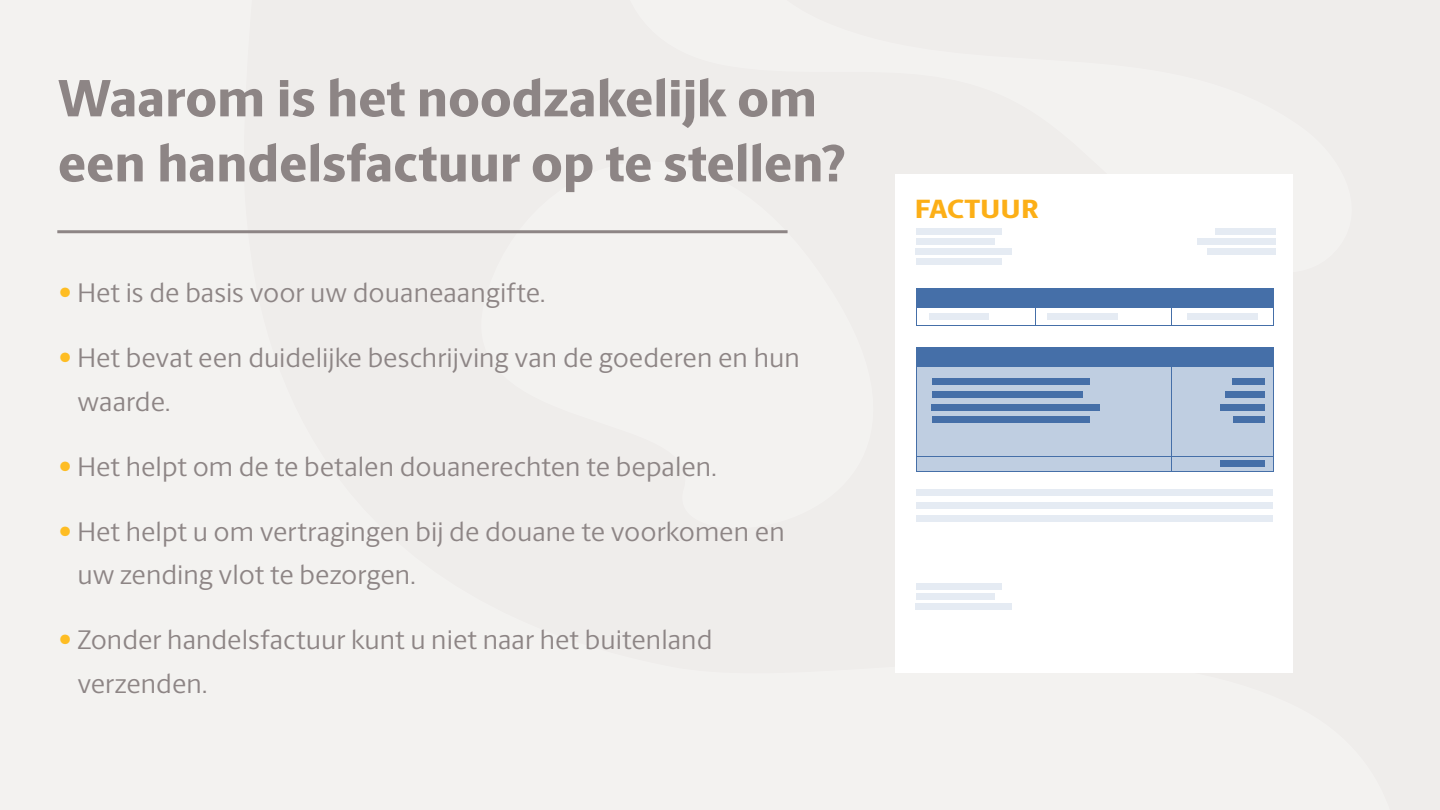
<style>
.page{position:relative;width:1440px;height:810px;background:#f3f2f0}
.page>*{position:absolute;margin:0;border:0;box-sizing:border-box;transform-origin:0 0}
.Large_Header{font:800 52.65px/65.1px "UPS Berlingske Sans";letter-spacing:-.005em;color:#8d8585}
.t1{font:900 28.05px "Arial";color:#faaf18}
.Large_Header-2{font:27px/43.5px "UPS Berlingske Sans";color:#8d8585}
.Large_Header-3{font:800 26.55px "UPS Berlingske Sans";letter-spacing:-.005em;color:#fcaf17;scale:1.08 1}
.s1{color:#febd23}
</style>
<div class="page">
<div style="left:895px;top:174px;width:398px;height:499px;background:#fff"></div>
<div style="left:916px;top:288px;width:357px;height:20px;background:#456fa8"></div>
<div style="left:916px;top:228px;width:85px;height:7px;background:#e5ebf3"></div>
<div style="left:916px;top:489px;width:356px;height:7px;background:#e5ebf3"></div>
<div style="left:916px;top:502px;width:356px;height:7px;background:#e5ebf3"></div>
<div style="left:916px;top:515px;width:356px;height:6px;background:#e5ebf3"></div>
<div style="left:916px;top:238px;width:78px;height:7px;background:#e5ebf3"></div>
<div style="left:916px;top:248px;width:96px;height:7px;background:#e5ebf3"></div>
<div style="left:916px;top:583px;width:85px;height:7px;background:#e5ebf3"></div>
<div style="left:916px;top:593px;width:78px;height:7px;background:#e5ebf3"></div>
<div style="left:916px;top:347px;width:357px;height:124px;background:#bfcee1"></div>
<div style="left:916px;top:603px;width:96px;height:7px;background:#e5ebf3"></div>
<div style="left:1215px;top:228px;width:60px;height:7px;background:#e5ebf3"></div>
<div style="left:1197px;top:238px;width:78px;height:7px;background:#e5ebf3"></div>
<div style="left:1207px;top:248px;width:68px;height:7px;background:#e5ebf3"></div>
<div style="left:916px;top:258px;width:85px;height:7px;background:#e5ebf3"></div>
<div style="left:929px;top:314px;width:59px;height:6px;background:#e5ebf3"></div>
<div style="left:1048px;top:314px;width:70px;height:6px;background:#e5ebf3"></div>
<div style="left:1187px;top:314px;width:70px;height:6px;background:#e5ebf3"></div>
<div style="left:931px;top:378px;width:158px;height:7px;background:#456fa8"></div>
<div style="left:1232px;top:378px;width:33px;height:7px;background:#456fa8"></div>
<div style="left:1225px;top:391px;width:40px;height:7px;background:#456fa8"></div>
<div style="left:1221px;top:404px;width:44px;height:7px;background:#456fa8"></div>
<div style="left:1221px;top:460px;width:44px;height:7px;background:#456fa8"></div>
<div style="left:1234px;top:417px;width:31px;height:6px;background:#456fa8"></div>
<div style="left:931px;top:391px;width:151px;height:7px;background:#456fa8"></div>
<div style="left:931px;top:404px;width:169px;height:7px;background:#456fa8"></div>
<div style="left:931px;top:417px;width:158px;height:6px;background:#456fa8"></div>
<hr style="left:916px;top:325px;width:357px;height:1px;background:#456fa8">
<svg style="left:916px;top:308px;width:1px;height:17px"></svg>
<svg style="left:1035px;top:308px;width:1px;height:17px"></svg>
<div style="left:916px;top:347px;width:357px;height:20px;background:#456fa8"></div>
<hr style="left:916px;top:471px;width:357px;height:1px;background:#456fa8">
<hr style="left:916px;top:456px;width:357px;height:1px;background:#456fa8">
<hr style="left:916px;top:367px;width:1px;height:104px;background:#456fa8">
<hr style="left:1170px;top:367px;width:1px;height:104px;background:#456fa8">
<hr style="left:1272px;top:367px;width:1px;height:104px;background:#456fa8">
<hr style="left:57px;top:230px;width:730px;height:3px;background:#8d8585">
<p class="Large_Header" style="left:58px;top:65px;width:790px">Waarom is het noodzakelijk om een handelsfactuur op te stellen?</p>
<p class="Large_Header-2" style="left:59px;top:270px;width:488px"><span class="s1">•</span> Het is de basis voor uw douaneaangifte.</p>
<p class="Large_Header-2" style="left:77px;top:335px;width:724px;text-indent:-18px"><span class="s1">•</span> Het bevat een duidelijke beschrijving van de goederen en hun waarde.</p>
<p class="Large_Header-2" style="left:59px;top:444px;width:659px"><span class="s1">•</span> Het helpt om de te betalen douanerechten te bepalen.</p>
<p class="Large_Header-2" style="left:77px;top:509px;width:709px;text-indent:-18px"><span class="s1">•</span> Het helpt u om vertragingen bij de douane te voorkomen en uw zending vlot te bezorgen.</p>
<p class="Large_Header-2" style="left:77px;top:617px;width:636px;text-indent:-18px"><span class="s1">•</span> Zonder handelsfactuur kunt u niet naar het buitenland verzenden.</p>
<p class="t1" style="left:916px;top:188px;width:133px">INVOICE</p>
<p class="Large_Header-3" style="left:915px;top:189px;width:116px">FACTUUR</p>
</div>
